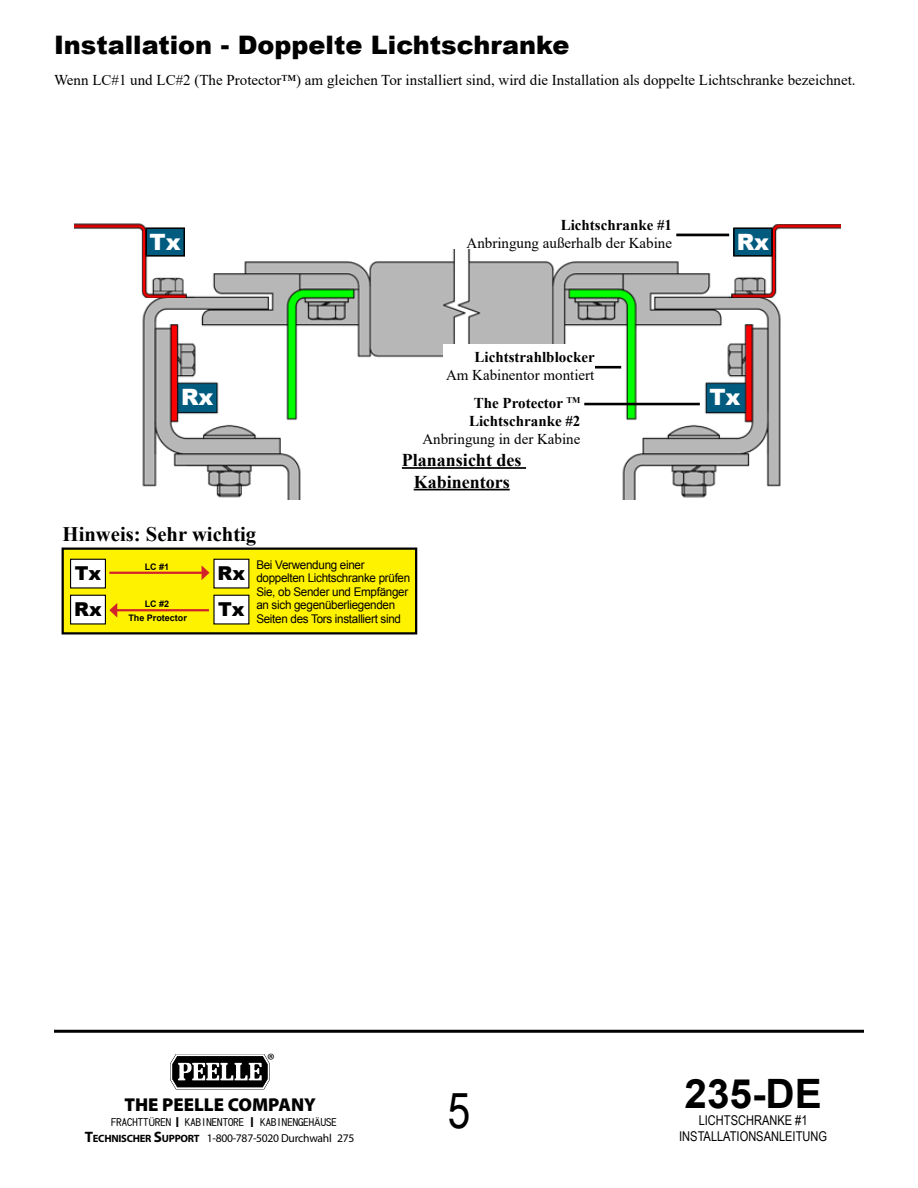
<style>
.page{position:relative;width:918px;height:1188px;background:#fff}
.page>*{position:absolute;margin:0;border:0;box-sizing:border-box;transform-origin:0 0}
.t1{font:49.5px "Arial Narrow";color:#000}
.t2{font:700 40.5px "Arial";color:#000}
.t3{font:900 25.5px "Arial";color:#000}
.t4{font:900 22.5px "Arial";color:#fff}
.t5{font:700 20.7px "Times New Roman";color:#000}
.t6{font:900 19.2px "Arial";color:#000}
.t7{font:900 18.75px "Myriad Pro";color:#000}
.t8{font:700 18px/21.6px "Times New Roman";color:#000;text-align:center}
.t9{font:18px "Myriad Pro";color:#000}
.t10{font:15px/28.7px "Times New Roman";color:#000}
.t11{font:700 15px "Times New Roman";color:#000}
.t12{font:13.5px/16.5px "Arial Narrow";color:#000;text-align:center}
.t13{font:12px/13.5px "Arial";letter-spacing:-.025em;color:#000}
.t14{font:11.55px "Myriad Pro";letter-spacing:-.025em;color:#000}
.t15{font:10.65px "DF Hei W5";letter-spacing:.005em;color:#000}
.t16{font:700 9px "Arial";color:#000}
.s1{font-weight:700}
.s2{font-family:"Myriad Pro"}
.s3{font-family:"Myriad Pro";font-weight:600;font-size:14.7px}
.s4{font-weight:700;font-size:15.15px}
.s5{font-weight:700;font-size:10.65px}
</style>
<div class="page">
<svg style="left:170px;top:1054px;width:100px;height:35px"></svg>
<hr style="left:54px;top:1030px;width:810px;height:3px;background:#000">
<img style="left:142px;top:249px;width:639px;height:250px">
<img style="left:731px;top:225px;width:109px;height:73px">
<img style="left:75px;top:224px;width:112px;height:74px">
<hr style="left:583px;top:366px;width:38px;height:3px;background:#000">
<div style="left:443px;top:344px;width:151px;height:43px;background:#fff"></div>
<hr style="left:402px;top:467px;width:124px;height:2px;background:#000">
<hr style="left:414px;top:489px;width:96px;height:1px;background:#000">
<hr style="left:584px;top:403px;width:116px;height:2px;background:#000">
<div style="left:734px;top:228px;width:38px;height:28px;background:#005b7f"></div>
<div style="left:733px;top:227px;width:40px;height:30px;border:2px solid #000"></div>
<hr style="left:676px;top:234px;width:53px;height:2px;background:#000">
<div style="left:62px;top:548px;width:355px;height:86px;background:#fff200;border:2px solid #000"></div>
<div style="left:71px;top:559px;width:34px;height:29px;background:#fff"></div>
<div style="left:70px;top:559px;width:36px;height:30px;border:1px solid #000"></div>
<div style="left:214px;top:559px;width:35px;height:29px;background:#fff"></div>
<div style="left:71px;top:595px;width:34px;height:29px;background:#fff"></div>
<div style="left:70px;top:595px;width:36px;height:30px;border:1px solid #000"></div>
<div style="left:214px;top:595px;width:35px;height:29px;background:#fff"></div>
<hr style="left:109px;top:572px;width:94px;height:2px;background:#d2232a">
<svg style="left:202px;top:566px;width:7px;height:14px"></svg>
<hr style="left:116px;top:609px;width:93px;height:2px;background:#d2232a">
<svg style="left:109px;top:603px;width:8px;height:15px"></svg>
<div style="left:146px;top:228px;width:38px;height:28px;background:#005b7f"></div>
<div style="left:146px;top:227px;width:39px;height:30px;border:2px solid #000"></div>
<h3 class="t3" style="left:54px;top:26px;width:517px">Installation - Doppelte Lichtschranke</h3>
<p class="t10" style="left:54px;top:65px;width:803px">Wenn LC#1 und LC#2 (The Protector™) am gleichen Tor installiert sind, wird die Installation als doppelte Lichtschranke bezeichnet.</p>
<h3 class="t4" style="left:150px;top:226px;width:33px">Tx</h3>
<p class="t11" style="left:561px;top:215px;width:113px">Lichtschranke #1</p>
<p class="t10" style="left:467px;top:229px;width:207px">Anbringung außerhalb der Kabine</p>
<h3 class="t4" style="left:737px;top:226px;width:34px">Rx</h3>
<p class="t11" style="left:475px;top:346px;width:122px">Lichtstrahlblocker</p>
<p class="t10" style="left:474px;top:360px;width:122px;text-indent:-28px">Am Kabinentor montiert<br><span class="s1">The Protector</span> <sup>TM</sup></p>
<p class="t11" style="left:469px;top:411px;width:113px">Lichtschranke #2</p>
<p class="t10" style="left:422px;top:425px;width:160px">Anbringung in der Kabine</p>
<h3 class="t4" style="left:181px;top:381px;width:34px">Rx</h3>
<h3 class="t4" style="left:709px;top:381px;width:33px">Tx</h3>
<h3 class="t5" style="left:63px;top:519px;width:195px">Hinweis: Sehr wichtig</h3>
<p class="t8" style="left:402px;top:449px;width:121px">Planansicht des<br>Kabinentors</p>
<p class="t16" style="left:145px;top:560px;width:26px">LC #1</p>
<p class="t16" style="left:145px;top:597px;width:26px">LC #2</p>
<p class="t6" style="left:75px;top:560px;width:28px">Tx</p>
<p class="t6" style="left:218px;top:560px;width:29px">Rx</p>
<p class="t6" style="left:74px;top:596px;width:29px">Rx</p>
<p class="t6" style="left:218px;top:596px;width:28px">Tx</p>
<p class="t16" style="left:128px;top:611px;width:60px">The Protector</p>
<p class="t13" style="left:256px;top:558px;width:155px">Bei Verwendung einer doppelten Lichtschranke prüfen<br>Sie, ob Sender und Empfänger an sich gegenüberliegenden<br>Seiten des Tors installiert sind</p>
<p class="t9" style="left:267px;top:1049px;width:9px">®</p>
<p class="t7" style="left:124px;top:1092px;width:193px">THE PEELLE COMPANY</p>
<p class="t15" style="left:111px;top:1117px;width:227px">FRACHTT<span class="s2">Ü</span>REN <span class="s3">I</span> KABINENTORE <span class="s3">I</span> KABINENGEH<span class="s2">Ä</span>USE</p>
<p class="t14" style="left:85px;top:1131px;width:271px"><span class="s4">T</span><span class="s5">ECHNISCHER</span> <span class="s4">S</span><span class="s5">UPPORT</span> 1-800-787-5020 Durchwahl 275</p>
<h1 class="t1" style="left:448px;top:1074px;width:24px">5</h1>
<h2 class="t2" style="left:684px;top:1066px;width:139px">235-DE</h2>
<p class="t12" style="left:679px;top:1111px;width:149px">LICHTSCHRANKE #1<br>INSTALLATIONSANLEITUNG</p>
</div>
